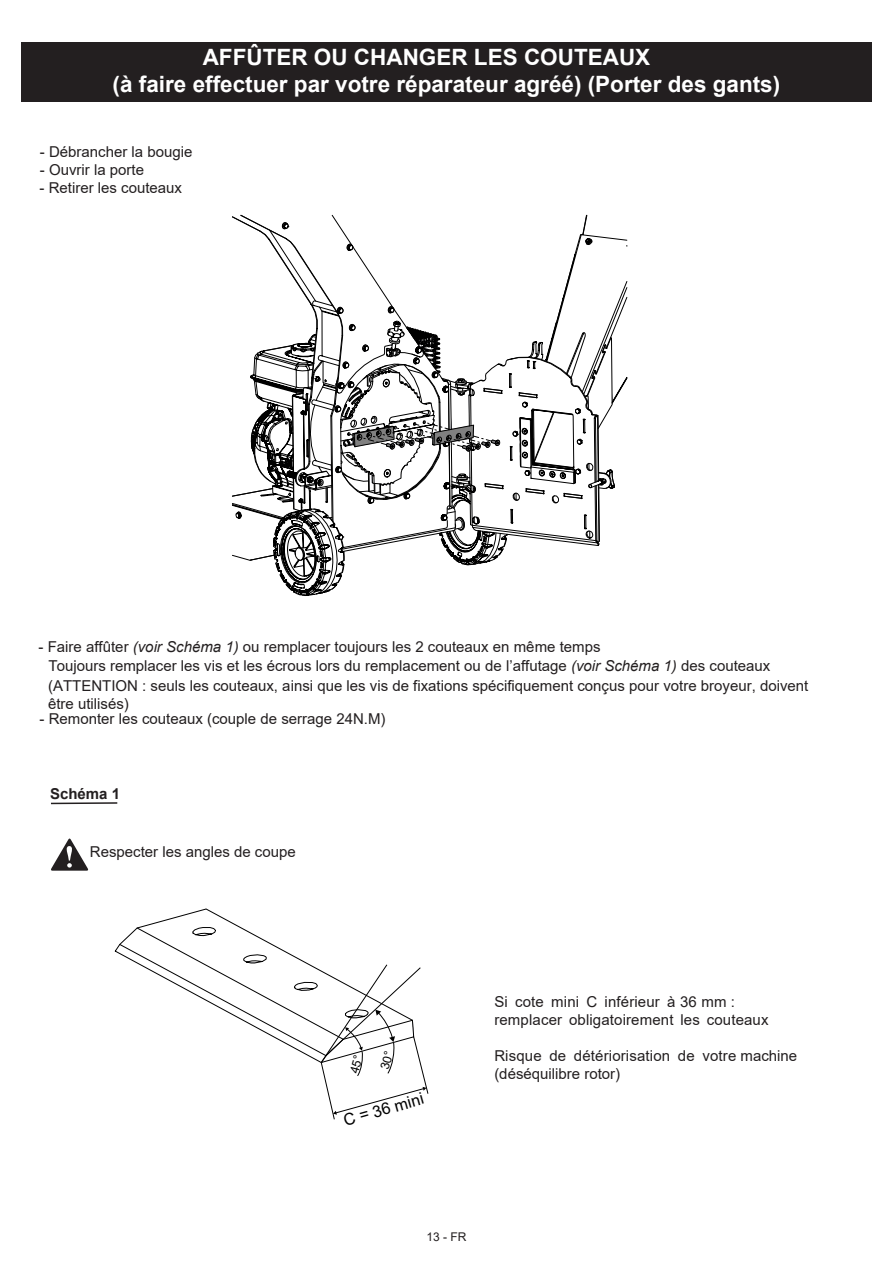
<style>
.page{position:relative;width:893px;height:1263px;background:#fff}
.page>*{position:absolute;margin:0;border:0;box-sizing:border-box;transform-origin:0 0}
.t1{font:700 22.5px/27px "Arial";color:#fff}
.t2{font:16.2px "Arial";color:#000}
.t3{font:15px/19.2px "Arial";color:#231f20}
.t4{font:700 15px "Arial";color:#231f20}
.t5{font:12px "Arial";color:#231f20}
.s1{font-style:italic}
</style>
<div class="page">
<svg style="left:232px;top:215px;width:395px;height:381px"></svg>
<svg style="left:114px;top:908px;width:127px;height:46px"></svg>
<div style="left:21px;top:43px;width:850px;height:59px;background:#231f20"></div>
<svg style="left:51px;top:839px;width:37px;height:32px"></svg>
<svg style="left:51px;top:802px;width:67px;height:3px"></svg>
<svg style="left:119px;top:927px;width:309px;height:193px"></svg>
<h1 class="t1" style="left:113px;top:44px;width:669px;text-indent:90px">AFFÛTER OU CHANGER LES COUTEAUX<br>(à faire effectuer par votre réparateur agréé) (Porter des gants)</h1>
<p class="t3" style="left:40px;top:142px;width:154px">- Débrancher la bougie</p>
<p class="t3" style="left:40px;top:160px;width:106px">- Ouvrir la porte</p>
<p class="t3" style="left:40px;top:178px;width:144px">- Retirer les couteaux</p>
<p class="t3" style="left:48px;top:637px;width:761px;text-indent:-9px">- Faire affûter <span class="s1">(voir Schéma 1)</span> ou remplacer toujours les 2 couteaux en même temps<br>Toujours remplacer les vis et les écrous lors du remplacement ou de l’affutage <span class="s1">(voir Schéma 1)</span> des couteaux (ATTENTION : seuls les couteaux, ainsi que les vis de fixations spécifiquement conçus pour votre broyeur, doivent</p>
<p class="t3" style="left:48px;top:694px;width:82px">être utilisés)</p>
<p class="t3" style="left:40px;top:709px;width:347px">- Remonter les couteaux (couple de serrage 24N.M)</p>
<p class="t4" style="left:50px;top:783px;width:71px">Schéma 1</p>
<p class="t3" style="left:90px;top:842px;width:207px">Respecter les angles de coupe</p>
<p class="t2" style="left:341px;top:1110px;width:84px;rotate:-16deg">C = 36 mini</p>
<p class="t3" style="left:494px;top:992px;width:276px;line-height:18px">Si cote mini C inférieur à 36 mm : remplacer obligatoirement les couteaux</p>
<p class="t3" style="left:494px;top:1046px;width:304px;line-height:18px">Risque de détériorisation de votre machine (déséquilibre rotor)</p>
<p class="t5" style="left:426px;top:1228px;width:41px">13 - FR</p>
</div>
